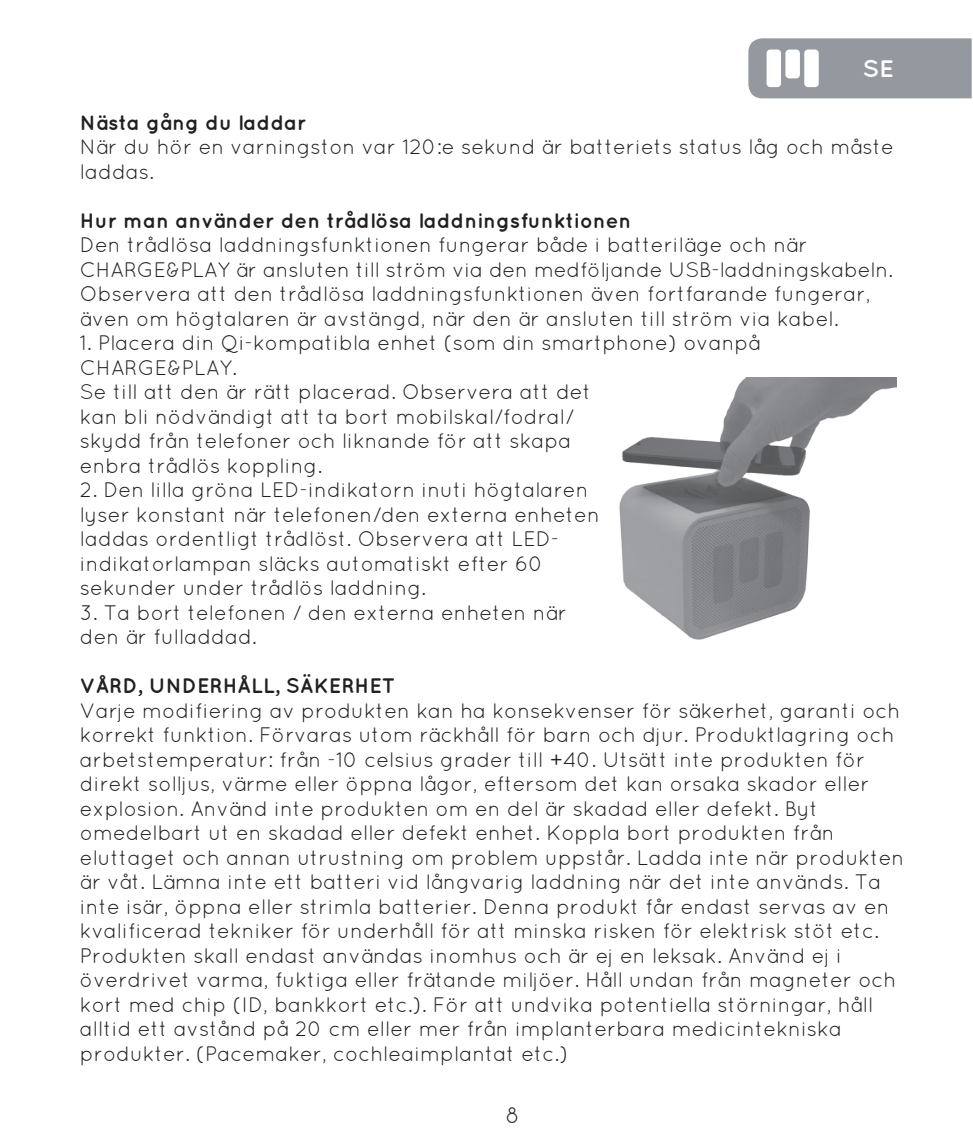
<style>
.page{position:relative;width:973px;height:1141px;background:#fff}
.page>*{position:absolute;margin:0;border:0;box-sizing:border-box;transform-origin:0 0}
.t1{font:700 23.8px "Quicksand";color:#fff;scale:1.05 1}
.t2{font:22.4px "Quicksand";color:#231f20}
.t3{font:21px/24.5px "Quicksand";color:#231f20}
.t4{font:700 21px "Quicksand";color:#231f20}
</style>
<div class="page">
<div style="left:748px;top:38px;width:223px;height:60px;background:#95999f"></div>
<div style="left:785px;top:50px;width:14px;height:28px;background:#fff;border-radius:4px"></div>
<div style="left:804px;top:50px;width:14px;height:37px;background:#fff;border-radius:4px"></div>
<div style="left:766px;top:50px;width:14px;height:37px;background:#fff;border-radius:4px"></div>
<img style="left:619px;top:378px;width:277px;height:262px">
<p class="t1" style="left:862px;top:54px;width:32px">SE</p>
<p class="t4" style="left:80px;top:110px;width:228px">Nästa gång du laddar</p>
<p class="t3" style="left:80px;top:134px;width:815px">När du hör en varningston var 120:e sekund är batteriets status låg och måste laddas.</p>
<p class="t4" style="left:80px;top:208px;width:553px">Hur man använder den trådlösa laddningsfunktionen</p>
<p class="t3" style="left:80px;top:232px;width:814px">Den trådlösa laddningsfunktionen fungerar både i batteriläge och när CHARGE&amp;PLAY är ansluten till ström via den medföljande USB-laddningskabeln.<br>Observera att den trådlösa laddningsfunktionen även fortfarande fungerar, även om högtalaren är avstängd, när den är ansluten till ström via kabel.</p>
<p class="t3" style="left:80px;top:330px;width:682px">1. Placera din Qi-kompatibla enhet (som din smartphone) ovanpå CHARGE&amp;PLAY.<br>Se till att den är rätt placerad. Observera att det<br>kan bli nödvändigt att ta bort mobilskal/fodral/<br>skydd från telefoner och liknande för att skapa<br>enbra trådlös koppling.</p>
<p class="t3" style="left:80px;top:477px;width:521px">2. Den lilla gröna LED-indikatorn inuti högtalaren lyser konstant när telefonen/den externa enheten laddas ordentligt trådlöst. Observera att LED&shy;indikatorlampan släcks automatiskt efter 60 sekunder under trådlös laddning.</p>
<p class="t3" style="left:80px;top:600px;width:488px">3. Ta bort telefonen / den externa enheten när den är fulladdad.</p>
<p class="t4" style="left:80px;top:673px;width:317px">VÅRD, UNDERHÅLL, SÄKERHET</p>
<p class="t3" style="left:80px;top:698px;width:825px">Varje modifiering av produkten kan ha konsekvenser för säkerhet, garanti och korrekt funktion. Förvaras utom räckhåll för barn och djur. Produktlagring och arbetstemperatur: från -10 celsius grader till +40. Utsätt inte produkten för direkt solljus, värme eller öppna lågor, eftersom det kan orsaka skador eller explosion. Använd inte produkten om en del är skadad eller defekt. Byt omedelbart ut en skadad eller defekt enhet. Koppla bort produkten från eluttaget och annan utrustning om problem uppstår. Ladda inte när produkten är våt. Lämna inte ett batteri vid långvarig laddning när det inte används. Ta inte isär, öppna eller strimla batterier. Denna produkt får endast servas av en kvalificerad tekniker för underhåll för att minska risken för elektrisk stöt etc.<br>Produkten skall endast användas inomhus och är ej en leksak. Använd ej i överdrivet varma, fuktiga eller frätande miljöer. Håll undan från magneter och kort med chip (ID, bankkort etc.). För att undvika potentiella störningar, håll alltid ett avstånd på 20 cm eller mer från implanterbara medicintekniska produkter. (Pacemaker, cochleaimplantat etc.)</p>
<p class="t2" style="left:506px;top:1103px;width:16px">8</p>
</div>
